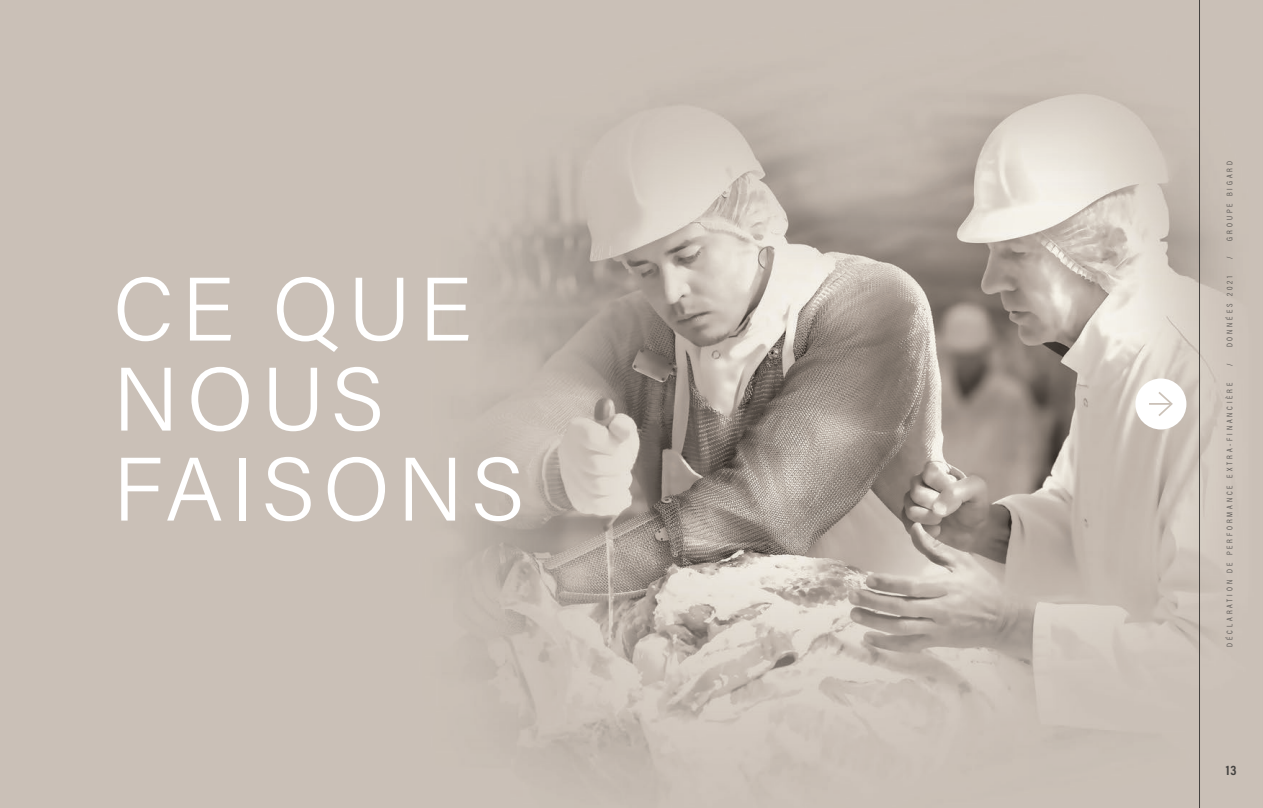
<style>
.page{position:relative;width:1263px;height:808px;background:#fff}
.page>*{position:absolute;margin:0;border:0;box-sizing:border-box;transform-origin:0 0}
.t1{font:300 90px/90px "Acumin Pro";letter-spacing:.08em;color:#fff}
.t2{font:700 13.5px "Acumin Pro Cond";color:#444240}
.t3{font:300 8.25px "Acumin Pro Cond";letter-spacing:.35em;color:#444240}
</style>
<div class="page">
<img style="left:1px;top:0;width:1262px;height:808px">
<hr style="left:1199px;top:0;width:1px;height:808px;background:#444240">
<svg style="left:0;top:0;width:1px;height:808px"></svg>
<div style="left:1135px;top:378px;width:51px;height:51px;background:#fff;border-radius:50%"></div>
<svg style="left:1149px;top:392px;width:24px;height:24px"></svg>
<h1 class="t1" style="left:113px;top:261px;width:413px">CE QUE<br>NOUS<br>FAISONS</h1>
<p class="t3" style="left:1224px;top:241px;width:81px;rotate:-90deg">GROUPE BIGARD</p>
<p class="t3" style="left:1224px;top:259px;width:4px;rotate:-90deg">/</p>
<p class="t3" style="left:1224px;top:347px;width:73px;rotate:-90deg">DONNÉES 2021</p>
<p class="t3" style="left:1224px;top:366px;width:4px;rotate:-90deg">/</p>
<p class="t3" style="left:1224px;top:647px;width:265px;rotate:-90deg">DÉCLARATION DE PERFORMANCE EXTRA-FINANCIÈRE</p>
<h2 class="t2" style="left:1226px;top:762px;width:12px">13</h2>
</div>
